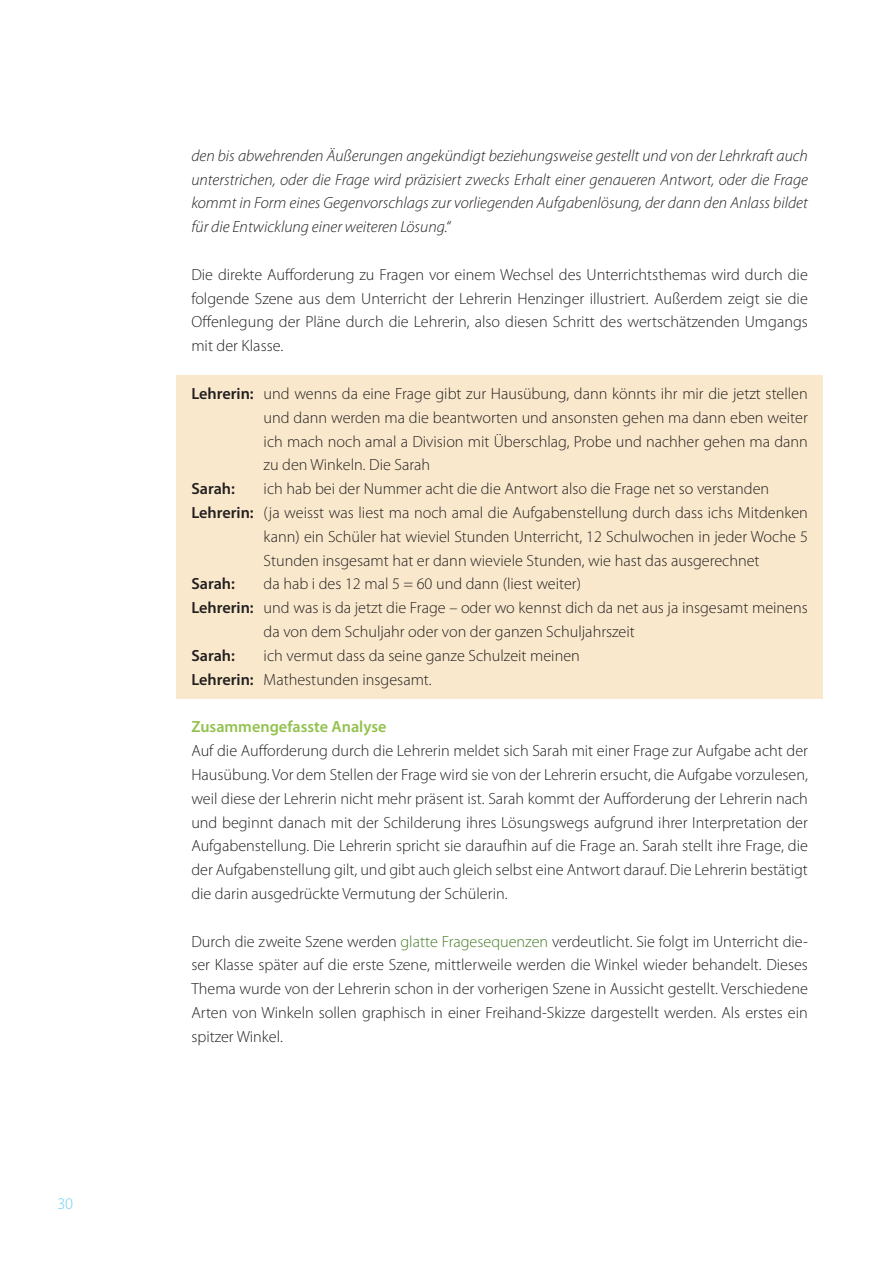
<style>
.page{position:relative;width:893px;height:1263px;background:#fff}
.page>*{position:absolute;margin:0;border:0;box-sizing:border-box;transform-origin:0 0}
.t1{font:300 16.2px/23.9px "Myriad Pro";color:#231f20;text-align:justify}
.t2{font:italic 300 16.2px/23.9px "Myriad Pro";color:#231f20;text-align:justify}
.t3{font:600 16.2px "Myriad Pro";color:#93c14e}
.t4{font:600 16.2px "Myriad Pro";color:#231f20}
.t5{font:300 16.2px "Myriad Pro";color:#6bcff6}
.s1{font-weight:600}
.s2{color:#467b27}
</style>
<div class="page">
<div style="left:176px;top:375px;width:647px;height:323px;background:#f9e8cc"></div>
<p class="t5" style="left:57px;top:1194px;width:17px">30</p>
<p class="t2" style="left:191px;top:143px;width:618px">den bis abwehrenden Äußerungen angekündigt beziehungsweise gestellt und von der Lehrkraft auch unterstrichen, oder die Frage wird präzisiert zwecks Erhalt einer genaueren Antwort, oder die Frage kommt in Form eines Gegenvorschlags zur vorliegenden Aufgabenlösung, der dann den Anlass bildet für die Entwicklung einer weiteren Lösung.“</p>
<p class="t1" style="left:191px;top:262px;width:618px">Die direkte Aufforderung zu Fragen vor einem Wechsel des Unterrichtsthemas wird durch die folgende Szene aus dem Unterricht der Lehrerin Henzinger illustriert. Außerdem zeigt sie die Offenlegung der Pläne durch die Lehrerin, also diesen Schritt des wertschätzenden Umgangs mit der Klasse.</p>
<p class="t1" style="left:264px;top:381px;width:546px;text-indent:-72px"><span class="s1">Lehrerin:</span> und wenns da eine Frage gibt zur Hausübung, dann könnts ihr mir die jetzt stellen und dann werden ma die beantworten und ansonsten gehen ma dann eben weiter ich mach noch amal a Division mit Überschlag, Probe und nachher gehen ma dann zu den Winkeln. Die Sarah</p>
<p class="t4" style="left:191px;top:478px;width:45px">Sarah:</p>
<p class="t1" style="left:264px;top:477px;width:507px">ich hab bei der Nummer acht die die Antwort also die Frage net so verstanden</p>
<p class="t1" style="left:264px;top:500px;width:546px;text-indent:-72px"><span class="s1">Lehrerin:</span> (ja weisst was liest ma noch amal die Aufgabenstellung durch dass ichs Mitdenken kann) ein Schüler hat wieviel Stunden Unterricht, 12 Schulwochen in jeder Woche 5<br>Stunden insgesamt hat er dann wieviele Stunden, wie hast das ausgerechnet</p>
<p class="t4" style="left:191px;top:574px;width:45px">Sarah:</p>
<p class="t1" style="left:264px;top:572px;width:319px">da hab i des 12 mal 5 = 60 und dann (liest weiter)</p>
<p class="t1" style="left:264px;top:596px;width:546px;text-indent:-72px"><span class="s1">Lehrerin:</span> und was is da jetzt die Frage – oder wo kennst dich da net aus ja insgesamt meinens da von dem Schuljahr oder von der ganzen Schuljahrszeit</p>
<p class="t4" style="left:191px;top:645px;width:45px">Sarah:</p>
<p class="t1" style="left:264px;top:643px;width:318px">ich vermut dass da seine ganze Schulzeit meinen</p>
<p class="t1" style="left:191px;top:667px;width:242px"><span class="s1">Lehrerin:</span> Mathestunden insgesamt.</p>
<p class="t3" style="left:191px;top:716px;width:197px">Zusammengefasste Analyse</p>
<p class="t1" style="left:191px;top:739px;width:618px">Auf die Aufforderung durch die Lehrerin meldet sich Sarah mit einer Frage zur Aufgabe acht der Hausübung. Vor dem Stellen der Frage wird sie von der Lehrerin ersucht, die Aufgabe vorzulesen, weil diese der Lehrerin nicht mehr präsent ist. Sarah kommt der Aufforderung der Lehrerin nach und beginnt danach mit der Schilderung ihres Lösungswegs aufgrund ihrer Interpretation der Aufgabenstellung. Die Lehrerin spricht sie daraufhin auf die Frage an. Sarah stellt ihre Frage, die der Aufgabenstellung gilt, und gibt auch gleich selbst eine Antwort darauf. Die Lehrerin bestätigt die darin ausgedrückte Vermutung der Schülerin.</p>
<p class="t1" style="left:191px;top:929px;width:618px">Durch die zweite Szene werden <span class="s2">glatte Fragesequenzen</span> verdeutlicht. Sie folgt im Unterricht die&shy;ser Klasse später auf die erste Szene, mittlerweile werden die Winkel wieder behandelt. Dieses Thema wurde von der Lehrerin schon in der vorherigen Szene in Aussicht gestellt. Verschiedene Arten von Winkeln sollen graphisch in einer Freihand-Skizze dargestellt werden. Als erstes ein spitzer Winkel.</p>
</div>
